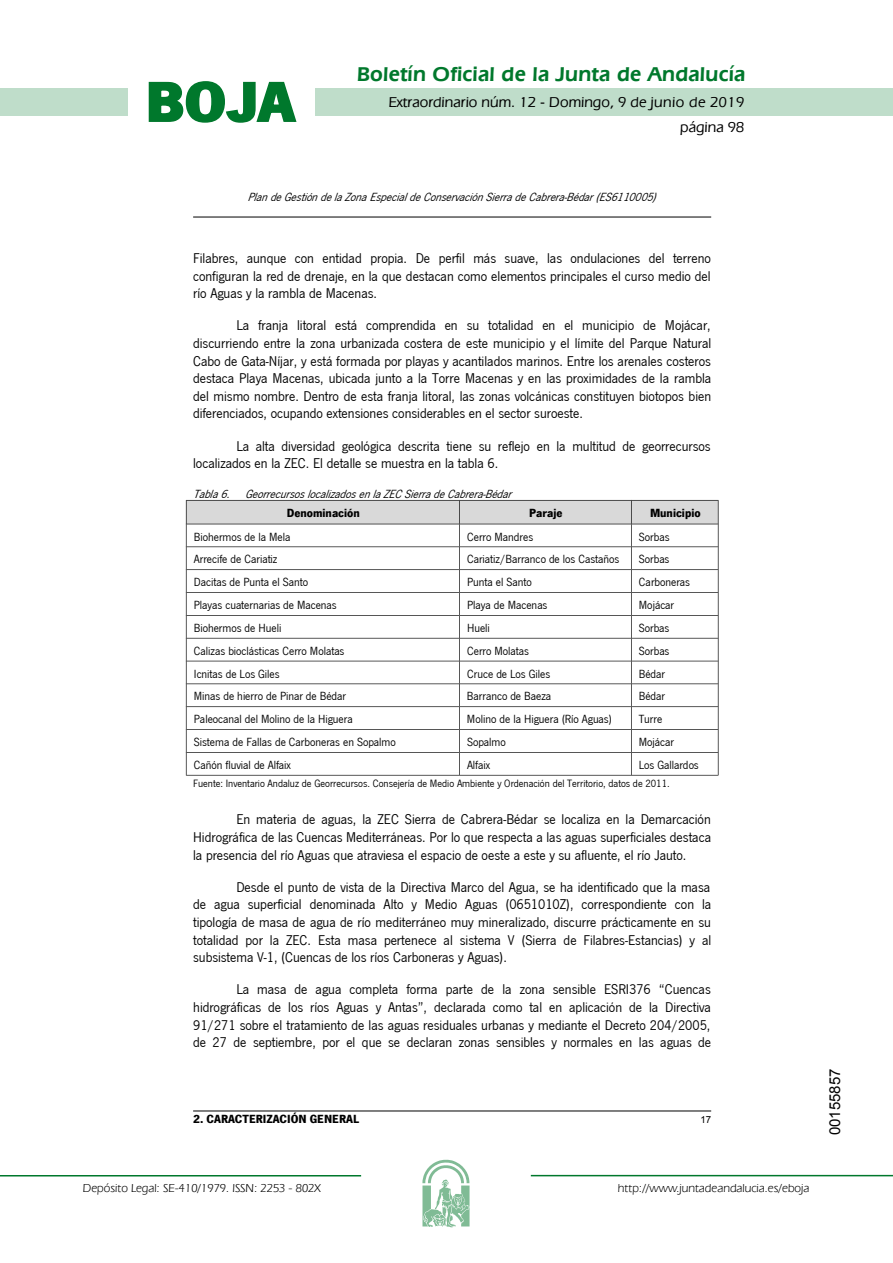
<style>
.page{position:relative;width:893px;height:1263px;background:#fff}
.page>*{position:absolute;margin:0;border:0;box-sizing:border-box;transform-origin:0 0}
.t1{font:700 57.75px "News Got T";color:#00782c;scale:1.14 1}
.t2{font:600 21px "Eras IT Cby BT";letter-spacing:.01em;color:#00782c}
.t3{font:500 15px/24.5px "Eras IT Cby BT";color:#000;text-align:right}
.t4{font:15px "Arial";color:#000}
.t5{font:14.55px/17.5px "News Got T";color:#000;text-align:justify}
.t6{font:12.15px "News Got T";color:#000}
.t7{font:italic 12.15px "News Got T";color:#000}
.t8{font:700 12.15px "News Got T";color:#000}
.t9{font:12px "Eras IT Cby BT";color:#000}
.t10{font:10.95px "News Got T";color:#000}
.t11{font:9.75px "Arial";color:#000}
</style>
<div class="page">
<div style="left:315px;top:88px;width:577px;height:28px;background:#bfddca"></div>
<div style="left:0;top:88px;width:128px;height:28px;background:#bfddca"></div>
<hr style="left:0;top:1175px;width:361px;height:2px;background:#00782c">
<svg style="left:422px;top:1159px;width:47px;height:68px"></svg>
<hr style="left:531px;top:1175px;width:361px;height:1px;background:#00782c">
<svg style="left:148px;top:81px;width:149px;height:42px"></svg>
<svg style="left:186px;top:500px;width:532px;height:276px"></svg>
<hr style="left:193px;top:217px;width:518px;height:1px;background:#000">
<hr style="left:193px;top:1111px;width:518px;height:1px;background:#000">
<h1 class="t1" style="left:145px;top:68px;width:133px">BOJA</h1>
<h2 class="t2" style="left:357px;top:62px;width:390px">Boletín Oficial de la Junta de Andalucía</h2>
<p class="t3" style="left:389px;top:90px;width:357px">Extraordinario núm. 12 - Domingo, 9 de junio de 2019 página 98</p>
<p class="t7" style="left:247px;top:190px;width:414px">PlandeGestióndelaZonaEspecialdeConservaciónSierradeCabrera-Bédar(ES6110005)</p>
<p class="t5" style="left:193px;top:250px;width:519px">Filabres, aunque con entidad propia. De perfil más suave, las ondulaciones del terreno configuran la red de drenaje, en la que destacan como elementos principales el curso medio del río Aguas y la rambla de Macenas.</p>
<p class="t5" style="left:193px;top:317px;width:519px;text-indent:43px">La franja litoral está comprendida en su totalidad en el municipio de Mojácar, discurriendo entre la zona urbanizada costera de este municipio y el límite del Parque Natural Cabo de Gata-Níjar, y está formada por playas y acantilados marinos. Entre los arenales costeros destaca Playa Macenas, ubicada junto a la Torre Macenas y en las proximidades de la rambla del mismo nombre. Dentro de esta franja litoral, las zonas volcánicas constituyen biotopos bien diferenciados, ocupando extensiones considerables en el sector suroeste.</p>
<p class="t5" style="left:193px;top:437px;width:519px;text-indent:43px">La alta diversidad geológica descrita tiene su reflejo en la multitud de georrecursos localizados en la ZEC. El detalle se muestra en la tabla 6.</p>
<p class="t7" style="left:193px;top:487px;width:324px">Tabla6. GeorrecursoslocalizadosenlaZECSierradeCabrera-Bédar</p>
<p class="t8" style="left:287px;top:506px;width:75px">Denominación</p>
<p class="t8" style="left:529px;top:506px;width:35px">Paraje</p>
<p class="t8" style="left:650px;top:506px;width:52px">Municipio</p>
<p class="t6" style="left:194px;top:530px;width:98px">Biohermos de la Mela</p>
<p class="t6" style="left:467px;top:530px;width:67px">Cerro Mandres</p>
<p class="t6" style="left:639px;top:530px;width:32px">Sorbas</p>
<p class="t6" style="left:194px;top:553px;width:85px">Arrecife de Cariatiz</p>
<p class="t6" style="left:467px;top:553px;width:154px">Cariatiz/Barranco de los Castaños</p>
<p class="t6" style="left:639px;top:553px;width:32px">Sorbas</p>
<p class="t6" style="left:194px;top:576px;width:116px">Dacitas de Punta el Santo</p>
<p class="t6" style="left:467px;top:576px;width:66px">Punta el Santo</p>
<p class="t6" style="left:639px;top:576px;width:53px">Carboneras</p>
<p class="t6" style="left:194px;top:598px;width:144px">Playas cuaternarias de Macenas</p>
<p class="t6" style="left:467px;top:598px;width:82px">Playa de Macenas</p>
<p class="t6" style="left:639px;top:598px;width:37px">Mojácar</p>
<p class="t6" style="left:194px;top:621px;width:89px">Biohermos de Hueli</p>
<p class="t6" style="left:467px;top:621px;width:24px">Hueli</p>
<p class="t6" style="left:639px;top:621px;width:32px">Sorbas</p>
<p class="t6" style="left:194px;top:644px;width:152px">Calizas bioclásticas Cerro Molatas</p>
<p class="t6" style="left:467px;top:644px;width:63px">Cerro Molatas</p>
<p class="t6" style="left:639px;top:644px;width:32px">Sorbas</p>
<p class="t6" style="left:194px;top:667px;width:87px">Icnitas de Los Giles</p>
<p class="t6" style="left:467px;top:667px;width:85px">Cruce de Los Giles</p>
<p class="t6" style="left:639px;top:667px;width:28px">Bédar</p>
<p class="t6" style="left:194px;top:690px;width:154px">Minas de hierro de Pinar de Bédar</p>
<p class="t6" style="left:467px;top:690px;width:86px">Barranco de Baeza</p>
<p class="t6" style="left:639px;top:690px;width:28px">Bédar</p>
<p class="t6" style="left:194px;top:713px;width:160px">Paleocanal del Molino de la Higuera</p>
<p class="t6" style="left:467px;top:713px;width:146px">Molino de la Higuera (Río Aguas)</p>
<p class="t6" style="left:638px;top:713px;width:25px">Turre</p>
<p class="t6" style="left:194px;top:735px;width:203px">Sistema de Fallas de Carboneras en Sopalmo</p>
<p class="t6" style="left:467px;top:735px;width:40px">Sopalmo</p>
<p class="t6" style="left:639px;top:735px;width:37px">Mojácar</p>
<p class="t6" style="left:194px;top:758px;width:99px">Cañón fluvial de Alfaix</p>
<p class="t6" style="left:467px;top:758px;width:25px">Alfaix</p>
<p class="t6" style="left:639px;top:758px;width:61px">Los Gallardos</p>
<p class="t10" style="left:193px;top:777px;width:478px">Fuente: Inventario Andaluz de Georrecursos. Consejería de Medio Ambiente y Ordenación del Territorio, datos de 2011.</p>
<p class="t5" style="left:193px;top:811px;width:519px;text-indent:43px">En materia de aguas, la ZEC Sierra de Cabrera-Bédar se localiza en la Demarcación Hidrográfica de las Cuencas Mediterráneas. Por lo que respecta a las aguas superficiales destaca la presencia del río Aguas que atraviesa el espacio de oeste a este y su afluente, el río Jauto.</p>
<p class="t5" style="left:193px;top:878px;width:519px;text-indent:43px">Desde el punto de vista de la Directiva Marco del Agua, se ha identificado que la masa de agua superficial denominada Alto y Medio Aguas (0651010Z), correspondiente con la tipología de masa de agua de río mediterráneo muy mineralizado, discurre prácticamente en su totalidad por la ZEC. Esta masa pertenece al sistema V (Sierra de Filabres-Estancias) y al subsistema V-1, (Cuencas de los ríos Carboneras y Aguas).</p>
<p class="t5" style="left:193px;top:981px;width:519px;text-indent:43px">La masa de agua completa forma parte de la zona sensible ESRI376 “Cuencas hidrográficas de los ríos Aguas y Antas”, declarada como tal en aplicación de la Directiva 91/271 sobre el tratamiento de las aguas residuales urbanas y mediante el Decreto 204/2005, de 27 de septiembre, por el que se declaran zonas sensibles y normales en las aguas de</p>
<p class="t8" style="left:193px;top:1112px;width:167px">2. CARACTERIZACIÓN GENERAL</p>
<p class="t11" style="left:700px;top:1114px;width:12px">17</p>
<p class="t9" style="left:83px;top:1181px;width:239px">Depósito Legal: SE-410/1979. ISSN: 2253 - 802X</p>
<p class="t9" style="left:618px;top:1181px;width:193px">http://www.juntadeandalucia.es/eboja</p>
<p class="t4" style="left:825px;top:1135px;width:68px;rotate:-90deg">00155857</p>
</div>
